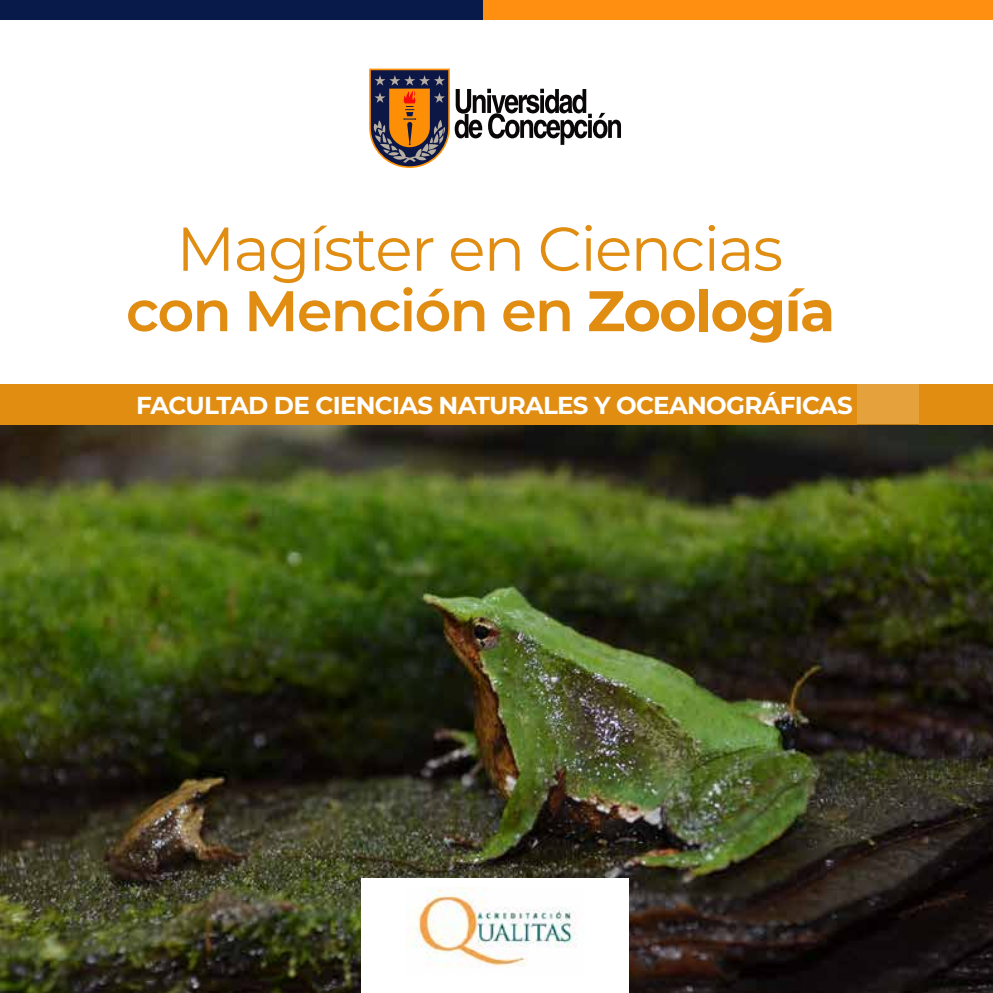
<style>
.page{position:relative;width:993px;height:993px;background:#fff}
.page>*{position:absolute;margin:0;border:0;box-sizing:border-box;transform-origin:0 0}
.t1{font:61.77px "Montserrat";letter-spacing:-.03em;color:#e08d12}
.t2{font:600 57.05px "Montserrat";letter-spacing:-.03em;color:#e08d12}
.t3{font:700 24.5px "Montserrat";letter-spacing:-.03em;color:#fff}
.s1{font-weight:700}
</style>
<div class="page">
<img style="left:0;top:425px;width:992px;height:567px">
<div style="left:0;top:0;width:483px;height:20px;background:#081a4a"></div>
<div style="left:483px;top:0;width:509px;height:20px;background:#ff8f10"></div>
<svg style="left:369px;top:69px;width:251px;height:99px"></svg>
<div style="left:361px;top:877px;width:267px;height:115px;background:#fff"></div>
<div style="left:0;top:384px;width:856px;height:41px;background:#e08d12"></div>
<div style="left:856px;top:384px;width:63px;height:41px;background:#e5a13c"></div>
<div style="left:918px;top:384px;width:74px;height:41px;background:#e08d12"></div>
<img style="left:409px;top:887px;width:168px;height:81px">
<h1 class="t1" style="left:176px;top:206px;width:608px">Magíster en Ciencias</h1>
<h2 class="t2" style="left:126px;top:270px;width:710px">con Mención en <span class="s1">Zoología</span></h2>
<p class="t3" style="left:136px;top:387px;width:717px">FACULTAD DE CIENCIAS NATURALES Y OCEANOGRÁFICAS</p>
</div>
